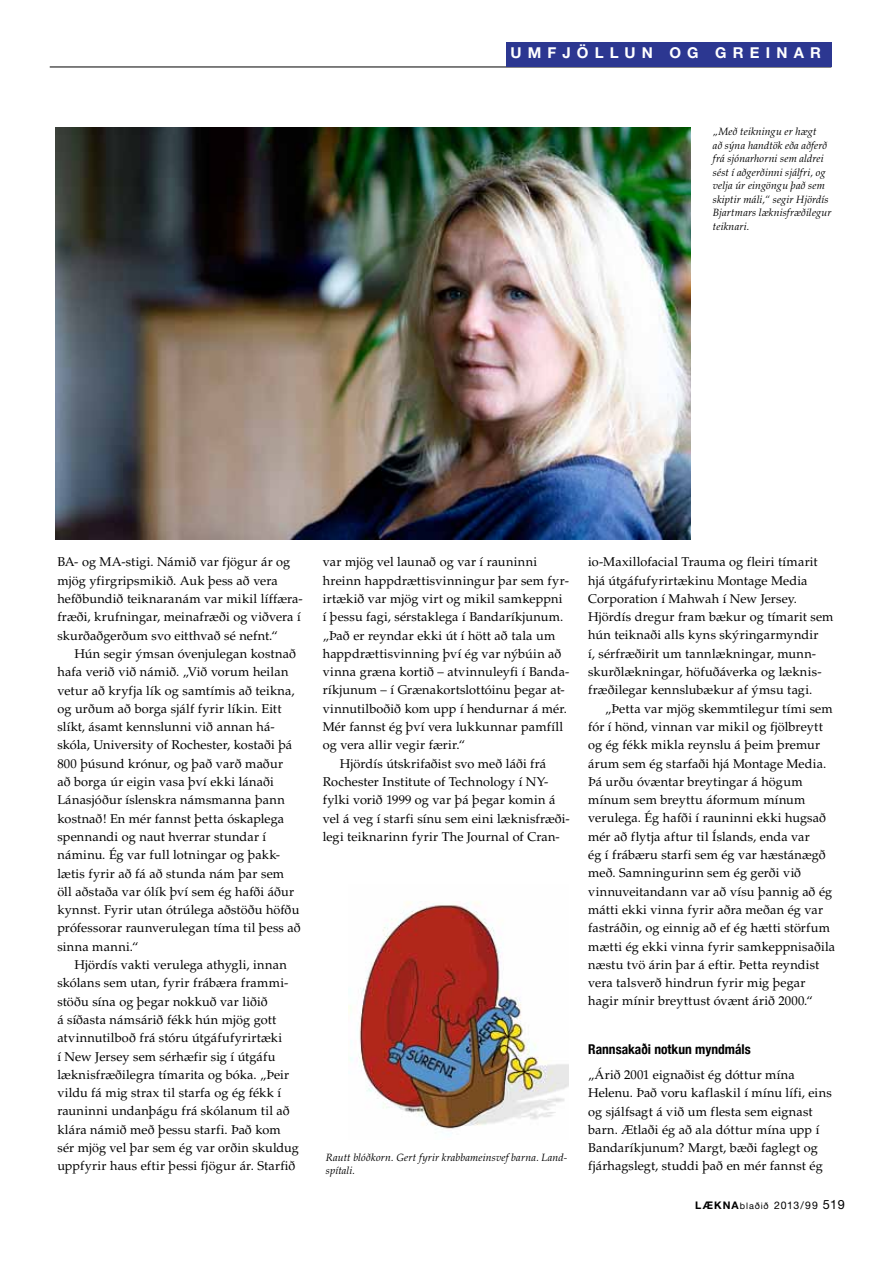
<style>
.page{position:relative;width:893px;height:1263px;background:#fff}
.page>*{position:absolute;margin:0;border:0;box-sizing:border-box;transform-origin:0 0}
.t1{font:700 15px "Helvetica Neue";letter-spacing:.41em;color:#fff}
.t2{font:700 condensed 13.5px "Helvetica Neue";color:#000}
.t3{font:12.75px/18.3px "Palatino";letter-spacing:.015em;color:#000}
.t4{font:italic 10.5px/13.5px "Palatino";letter-spacing:.01em;color:#000}
.t5{font:10.5px "Helvetica Neue";letter-spacing:.07em;color:#000}
.s1{font-weight:700}
.s2{font-size:9px}
.s3{font-size:12.75px}
</style>
<div class="page">
<hr style="left:50px;top:67px;width:781px;height:1px;background:#000">
<div style="left:506px;top:42px;width:325px;height:25px;background:#2c3791"></div>
<img style="left:56px;top:128px;width:634px;height:412px">
<img style="left:349px;top:902px;width:220px;height:227px">
<p class="t1" style="left:510px;top:43px;width:137px">UMFJÖLL UN</p>
<p class="t1" style="left:669px;top:43px;width:110px">OG GREINA</p>
<p class="t1" style="left:810px;top:43px;width:12px">R</p>
<p class="t4" style="left:713px;top:125px;width:120px">„Með teikningu er hægt<br>að sýna handtök eða aðferð frá sjónarhorni sem aldrei sést í aðgerðinni sjálfri, og velja úr eingöngu það sem skiptir máli,“ segir Hjördís<br>Bjartmars læknisfræðilegur teiknari.</p>
<p class="t3" style="left:57px;top:553px;width:247px">BA- og MA-stigi. Námið var fjögur ár og mjög yfirgripsmikið. Auk þess að vera hefðbundið teiknaranám var mikil líffæra&shy;fræði, krufningar, meinafræði og viðvera í skurðaðgerðum svo eitthvað sé nefnt.“</p>
<p class="t3" style="left:57px;top:645px;width:245px;text-indent:17px">Hún segir ýmsan óvenjulegan kostnað hafa verið við námið. „Við vorum heilan vetur að kryfja lík og samtímis að teikna, og urðum að borga sjálf fyrir líkin. Eitt slíkt, ásamt kennslunni við annan há&shy;skóla, University of Rochester, kostaði þá 800 þúsund krónur, og það varð maður<br>að borga úr eigin vasa því ekki lánaði Lánasjóður íslenskra námsmanna þann kostnað! En mér fannst þetta óskaplega spennandi og naut hverrar stundar í náminu. Ég var full lotningar og þakk&shy;lætis fyrir að fá að stunda nám þar sem öll aðstaða var ólík því sem ég hafði áður kynnst. Fyrir utan ótrúlega aðstöðu höfðu prófessorar raunverulegan tíma til þess að sinna manni.“</p>
<p class="t3" style="left:57px;top:956px;width:243px;text-indent:17px">Hjördís vakti verulega athygli, innan skólans sem utan, fyrir frábæra frammi&shy;stöðu sína og þegar nokkuð var liðið<br>á síðasta námsárið fékk hún mjög gott atvinnutilboð frá stóru útgáfufyrirtæki<br>í New Jersey sem sérhæfir sig í útgáfu læknisfræðilegra tímarita og bóka. „Þeir vildu fá mig strax til starfa og ég fékk í rauninni undanþágu frá skólanum til að klára námið með þessu starfi. Það kom sér mjög vel þar sem ég var orðin skuldug uppfyrir haus eftir þessi fjögur ár. Starfið</p>
<p class="t3" style="left:323px;top:553px;width:216px">var mjög vel launað og var í rauninni</p>
<p class="t3" style="left:323px;top:571px;width:248px">hreinn happdrættisvinningur þar sem fyr-</p>
<p class="t3" style="left:323px;top:590px;width:241px">irtækið var mjög virt og mikil samkeppni</p>
<p class="t3" style="left:323px;top:608px;width:242px">í þessu fagi, sérstaklega í Bandaríkjunum.</p>
<p class="t3" style="left:323px;top:626px;width:234px">„Það er reyndar ekki út í hött að tala um</p>
<p class="t3" style="left:323px;top:644px;width:240px">happdrættisvinning því ég var nýbúin að</p>
<p class="t3" style="left:323px;top:663px;width:248px">vinna græna kortið – atvinnuleyfi í Banda-</p>
<p class="t3" style="left:323px;top:681px;width:244px">ríkjunum – í Grænakortslottóinu þegar at-</p>
<p class="t3" style="left:323px;top:699px;width:246px">vinnutilboðið kom upp í hendurnar á mér.</p>
<p class="t3" style="left:323px;top:718px;width:242px">Mér fannst ég því vera lukkunnar pamfíll</p>
<p class="t3" style="left:323px;top:736px;width:144px">og vera allir vegir færir.“</p>
<p class="t3" style="left:340px;top:754px;width:208px">Hjördís útskrifaðist svo með láði frá</p>
<p class="t3" style="left:323px;top:773px;width:227px">Rochester Institute of Technology í NY-</p>
<p class="t3" style="left:323px;top:791px;width:234px">fylki vorið 1999 og var þá þegar komin á</p>
<p class="t3" style="left:323px;top:809px;width:249px">vel á veg í starfi sínu sem eini læknisfræði-</p>
<p class="t3" style="left:323px;top:827px;width:239px">legi teiknarinn fyrir The Journal of Cran-</p>
<p class="t4" style="left:326px;top:1151px;width:243px">Rautt blóðkorn. Gert fyrir krabbameinsvef barna. Land&shy;spítali.</p>
<p class="t3" style="left:588px;top:553px;width:247px">io-Maxillofacial Trauma og fleiri tímarit hjá útgáfufyrirtækinu Montage Media Corporation í Mahwah í New Jersey.<br>Hjördís dregur fram bækur og tímarit sem hún teiknaði alls kyns skýringarmyndir<br>í, sérfræðirit um tannlækningar, munn&shy;skurðlækningar, höfuðáverka og læknis&shy;fræðilegar kennslubækur af ýmsu tagi.</p>
<p class="t3" style="left:588px;top:699px;width:249px;text-indent:17px">„Þetta var mjög skemmtilegur tími sem fór í hönd, vinnan var mikil og fjölbreytt og ég fékk mikla reynslu á þeim þremur árum sem ég starfaði hjá Montage Media.<br>Þá urðu óvæntar breytingar á högum mínum sem breyttu áformum mínum verulega. Ég hafði í rauninni ekki hugsað mér að flytja aftur til Íslands, enda var<br>ég í frábæru starfi sem ég var hæstánægð með. Samningurinn sem ég gerði við vinnuveitandann var að vísu þannig að ég mátti ekki vinna fyrir aðra meðan ég var fastráðin, og einnig að ef ég hætti störfum mætti ég ekki vinna fyrir samkeppnisaðila næstu tvö árin þar á eftir. Þetta reyndist vera talsverð hindrun fyrir mig þegar hagir mínir breyttust óvænt árið 2000.“</p>
<p class="t2" style="left:588px;top:1041px;width:164px">Rannsakaði notkun myndmáls</p>
<p class="t3" style="left:588px;top:1066px;width:245px">„Árið 2001 eignaðist ég dóttur mína Helenu. Það voru kaflaskil í mínu lífi, eins og sjálfsagt á við um flesta sem eignast barn. Ætlaði ég að ala dóttur mína upp í Bandaríkjunum? Margt, bæði faglegt og fjárhagslegt, studdi það en mér fannst ég</p>
<p class="t5" style="left:695px;top:1199px;width:151px"><span class="s1">LÆKNA</span><span class="s2">blaðið</span> 2013/99 <span class="s3">519</span></p>
</div>
